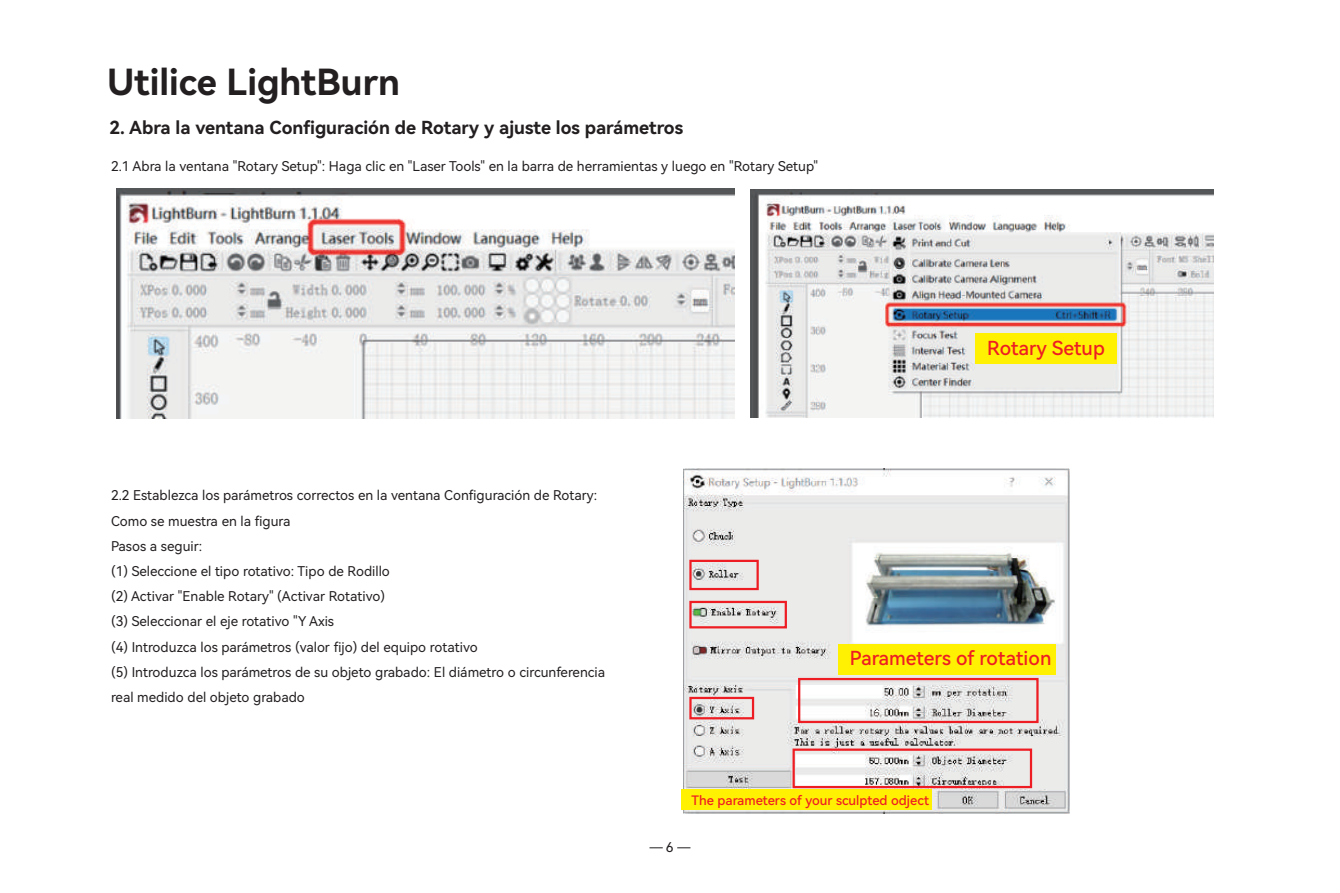
<style>
.page{position:relative;width:1340px;height:893px;background:#fff}
.page>*{position:absolute;margin:0;border:0;box-sizing:border-box;transform-origin:0 0}
.t1{font:36px "Harmony OS Sans SC Bold";color:#231f20}
.t2{font:19.35px "Harmony OS Sans SC Medium";color:#ee1d23}
.t3{font:18px "Harmony OS Sans SC Bold";color:#231f20}
.t4{font:13.5px/25.2px "Harmony OS Sans SC";color:#231f20}
.t5{font:13.05px "Harmony OS Sans SC Medium";color:#ee1d23}
</style>
<div class="page">
<svg style="left:649px;top:847px;width:13px;height:1px"></svg>
<svg style="left:677px;top:847px;width:13px;height:1px"></svg>
<img style="left:117px;top:188px;width:617px;height:230px">
<img style="left:750px;top:189px;width:463px;height:229px">
<div style="left:975px;top:334px;width:141px;height:30px;background:#fff101"></div>
<img style="left:684px;top:469px;width:385px;height:344px">
<div style="left:689px;top:560px;width:69px;height:30px;border:2px solid #ee1d23"></div>
<div style="left:689px;top:601px;width:98px;height:27px;border:2px solid #ee1d23"></div>
<div style="left:689px;top:697px;width:65px;height:22px;border:2px solid #ee1d23"></div>
<div style="left:798px;top:678px;width:240px;height:45px;border:2px solid #ee1d23"></div>
<div style="left:792px;top:748px;width:240px;height:40px;border:2px solid #ee1d23"></div>
<div style="left:838px;top:644px;width:217px;height:31px;background:#fff101"></div>
<div style="left:681px;top:789px;width:250px;height:20px;background:#fff101"></div>
<h1 class="t1" style="left:107px;top:57px;width:294px">Utilice LightBurn</h1>
<h3 class="t3" style="left:109px;top:115px;width:575px">2. Abra la ventana Configuración de Rotary y ajuste los parámetros</h3>
<p class="t4" style="left:111px;top:154px;width:708px">2.1 Abra la ventana "Rotary Setup": Haga clic en "Laser Tools" en la barra de herramientas y luego en "Rotary Setup"</p>
<p class="t4" style="left:111px;top:482px;width:495px">2.2 Establezca los parámetros correctos en la ventana Configuración de Rotary:<br>Como se muestra en la figura<br>Pasos a seguir:<br>(1) Seleccione el tipo rotativo: Tipo de Rodillo<br>(2) Activar "Enable Rotary" (Activar Rotativo)<br>(3) Seleccionar el eje rotativo "Y Axis<br>(4) Introduzca los parámetros (valor fijo) del equipo rotativo<br>(5) Introduzca los parámetros de su objeto grabado: El diámetro o circunferencia real medido del objeto grabado</p>
<h2 class="t2" style="left:987px;top:334px;width:119px">Rotary Setup</h2>
<h2 class="t2" style="left:850px;top:645px;width:203px">Parameters of rotation</h2>
<p class="t4" style="left:666px;top:834px;width:9px">6</p>
<p class="t5" style="left:691px;top:791px;width:239px">The parameters of your sculpted odject</p>
</div>
